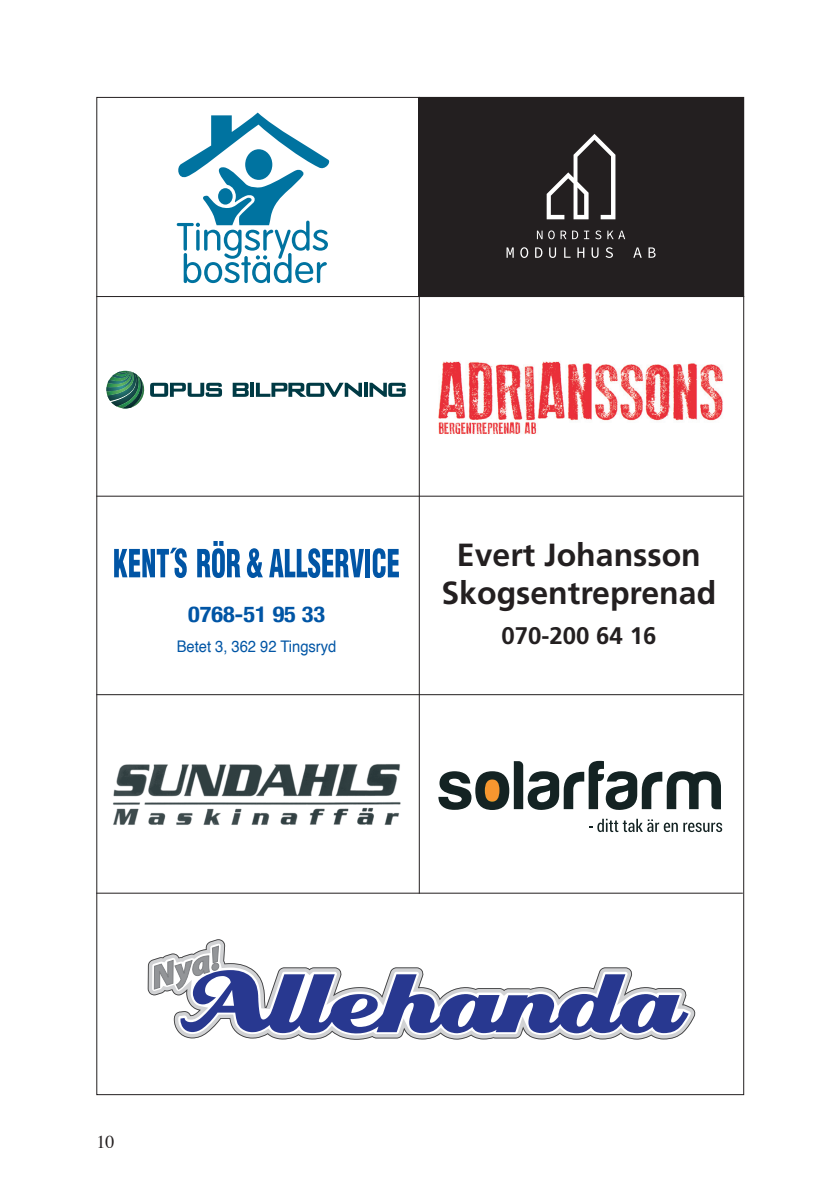
<style>
.page{position:relative;width:840px;height:1191px;background:#fff}
.page>*{position:absolute;margin:0;border:0;box-sizing:border-box;transform-origin:0 0}
.t1{font:700 32px/38.4px "Frutiger LT Std";color:#231f20;text-align:center}
.t2{font:700 24px "Frutiger LT Std";color:#231f20}
.t3{font:700 condensed 22px "Helvetica Neue";color:#0155a5;scale:1.1 1}
.t4{font:18px "Times";color:#231f20}
.t5{font:16px "Helvetica";color:#0155a5;scale:.92 1}
</style>
<div class="page">
<hr style="left:96px;top:495px;width:646px;height:1px;background:#231f20">
<hr style="left:96px;top:694px;width:646px;height:1px;background:#231f20">
<hr style="left:96px;top:892px;width:646px;height:1px;background:#231f20">
<svg style="left:114px;top:548px;width:73px;height:30px"></svg>
<svg style="left:197px;top:541px;width:43px;height:37px"></svg>
<svg style="left:247px;top:548px;width:16px;height:30px"></svg>
<svg style="left:269px;top:548px;width:95px;height:30px"></svg>
<div style="left:365px;top:549px;width:5px;height:28px;background:#0155a5"></div>
<svg style="left:372px;top:548px;width:27px;height:30px"></svg>
<svg style="left:232px;top:383px;width:16px;height:14px"></svg>
<hr style="left:250px;top:383px;width:4px;height:14px;background:#003a44">
<svg style="left:256px;top:383px;width:106px;height:14px"></svg>
<svg style="left:364px;top:383px;width:3px;height:14px"></svg>
<svg style="left:369px;top:383px;width:36px;height:14px"></svg>
<svg style="left:106px;top:371px;width:116px;height:37px"></svg>
<img style="left:438px;top:361px;width:285px;height:73px">
<svg style="left:177px;top:113px;width:152px;height:170px"></svg>
<img style="left:113px;top:764px;width:288px;height:61px">
<svg style="left:148px;top:939px;width:547px;height:100px"></svg>
<svg style="left:589px;top:818px;width:88px;height:14px"></svg>
<svg style="left:683px;top:822px;width:38px;height:10px"></svg>
<svg style="left:438px;top:761px;width:282px;height:49px"></svg>
<div style="left:418px;top:97px;width:325px;height:199px;background:#231f20"></div>
<svg style="left:546px;top:134px;width:69px;height:85px"></svg>
<svg style="left:506px;top:247px;width:7px;height:11px"></svg>
<svg style="left:520px;top:247px;width:8px;height:11px"></svg>
<svg style="left:535px;top:247px;width:7px;height:11px"></svg>
<svg style="left:549px;top:247px;width:6px;height:11px"></svg>
<svg style="left:564px;top:247px;width:6px;height:11px"></svg>
<svg style="left:577px;top:247px;width:7px;height:11px"></svg>
<svg style="left:591px;top:247px;width:7px;height:11px"></svg>
<svg style="left:605px;top:247px;width:7px;height:11px"></svg>
<svg style="left:633px;top:247px;width:8px;height:11px"></svg>
<svg style="left:648px;top:247px;width:7px;height:11px"></svg>
<svg style="left:536px;top:231px;width:6px;height:8px"></svg>
<svg style="left:548px;top:230px;width:6px;height:9px"></svg>
<svg style="left:560px;top:231px;width:29px;height:8px"></svg>
<svg style="left:595px;top:230px;width:6px;height:9px"></svg>
<svg style="left:607px;top:231px;width:18px;height:8px"></svg>
<hr style="left:418px;top:97px;width:1px;height:796px;background:#231f20">
<hr style="left:96px;top:296px;width:647px;height:1px;background:#231f20">
<p class="t3" style="left:188px;top:596px;width:126px">0768-51 95 33</p>
<p class="t5" style="left:177px;top:634px;width:175px">Betet 3, 362 92 Tingsryd</p>
<p class="t1" style="left:441px;top:536px;width:276px">Evert Johansson<br>Skogsentreprenad</p>
<p class="t2" style="left:501px;top:622px;width:156px">070-200 64 16</p>
<p class="t4" style="left:96px;top:1124px;width:19px">10</p>
</div>
